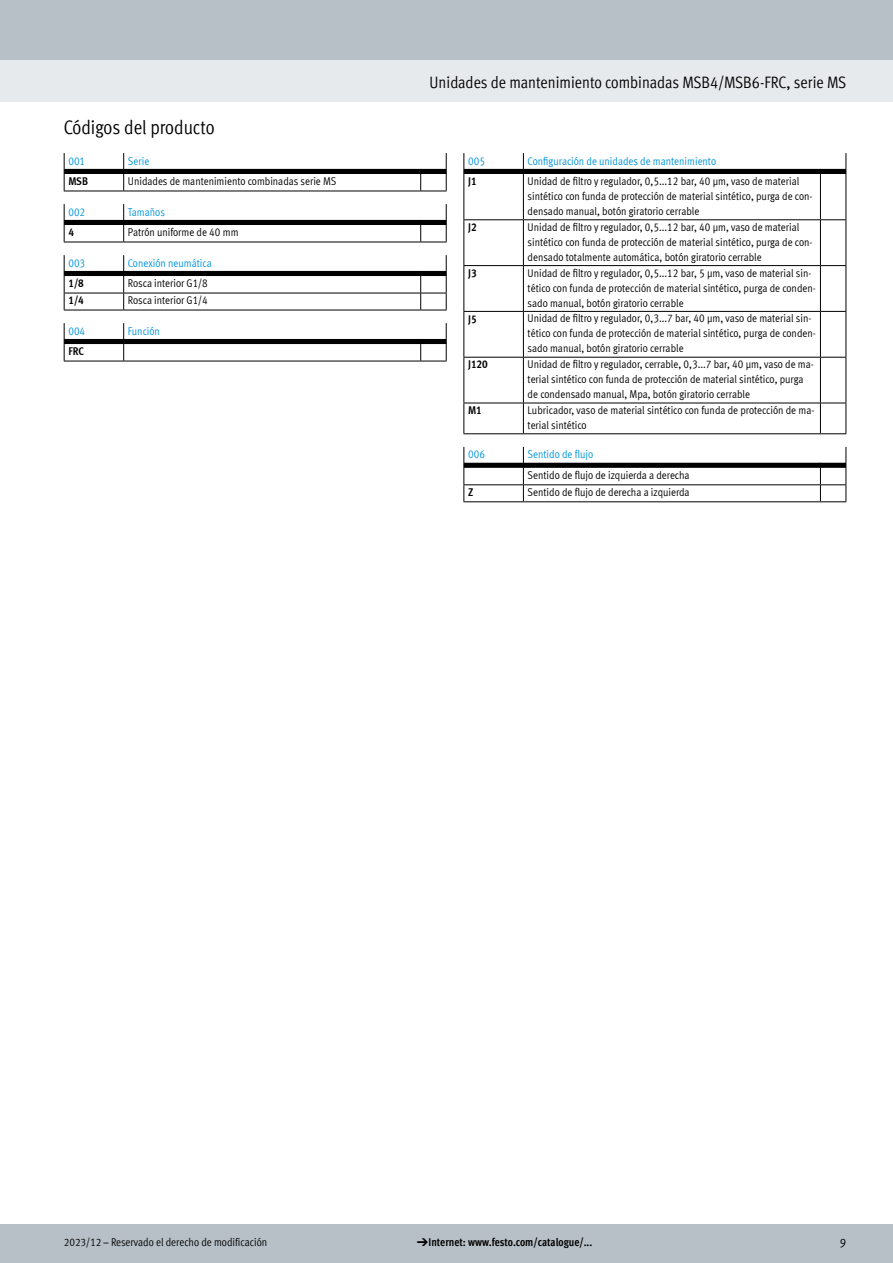
<style>
.page{position:relative;width:893px;height:1263px;background:#fff}
.page>*{position:absolute;margin:0;border:0;box-sizing:border-box;transform-origin:0 0}
.FES_title_section{font:condensed 19.5px "Festo";color:#000}
.FES_title_family{font:condensed 16.5px "Festo";color:#000}
.t1{font:condensed 12.75px "Festo";color:#000}
.t2{font:11.25px/15px "Meta Cond LF";color:#000}
.t3{font:11.25px "Meta Cond LF";color:#0095db}
.t4{font:condensed 11.25px "Festo";color:#000}
.t5{font:700 condensed 11.25px "Festo";color:#000}
.t6{font:700 11.25px "Meta Cond LF";color:#000}
.s1{color:#0095db}
.s2{font-family:"Meto Pict 182";font-weight:400;font-stretch:normal}
</style>
<div class="page">
<div style="left:0;top:1225px;width:893px;height:38px;background:#b6c0c6"></div>
<div style="left:0;top:60px;width:893px;height:42px;background:#e7eaec"></div>
<div style="left:0;top:0;width:893px;height:60px;background:#b6c0c6"></div>
<svg style="left:64px;top:153px;width:383px;height:39px"></svg>
<svg style="left:64px;top:204px;width:383px;height:39px"></svg>
<svg style="left:64px;top:255px;width:383px;height:56px"></svg>
<svg style="left:64px;top:323px;width:383px;height:39px"></svg>
<svg style="left:463px;top:153px;width:384px;height:21px"></svg>
<hr style="left:463px;top:174px;width:1px;height:45px;background:#000">
<hr style="left:523px;top:174px;width:1px;height:45px;background:#000">
<hr style="left:820px;top:174px;width:1px;height:45px;background:#000">
<hr style="left:846px;top:174px;width:1px;height:45px;background:#000">
<hr style="left:463px;top:219px;width:60px;height:1px;background:#000">
<hr style="left:463px;top:220px;width:1px;height:45px;background:#000">
<hr style="left:523px;top:219px;width:297px;height:1px;background:#000">
<hr style="left:523px;top:220px;width:1px;height:45px;background:#000">
<svg style="left:820px;top:219px;width:26px;height:1px"></svg>
<hr style="left:820px;top:220px;width:1px;height:45px;background:#000">
<hr style="left:846px;top:220px;width:1px;height:45px;background:#000">
<hr style="left:463px;top:265px;width:60px;height:1px;background:#000">
<hr style="left:463px;top:266px;width:1px;height:45px;background:#000">
<hr style="left:523px;top:265px;width:297px;height:1px;background:#000">
<hr style="left:523px;top:266px;width:1px;height:45px;background:#000">
<svg style="left:820px;top:265px;width:26px;height:1px"></svg>
<hr style="left:820px;top:266px;width:1px;height:45px;background:#000">
<hr style="left:846px;top:266px;width:1px;height:45px;background:#000">
<hr style="left:463px;top:311px;width:60px;height:1px;background:#000">
<hr style="left:463px;top:312px;width:1px;height:45px;background:#000">
<hr style="left:523px;top:311px;width:297px;height:1px;background:#000">
<hr style="left:523px;top:312px;width:1px;height:45px;background:#000">
<svg style="left:820px;top:311px;width:26px;height:1px"></svg>
<hr style="left:820px;top:312px;width:1px;height:45px;background:#000">
<hr style="left:846px;top:312px;width:1px;height:45px;background:#000">
<hr style="left:463px;top:357px;width:60px;height:1px;background:#000">
<hr style="left:463px;top:358px;width:1px;height:45px;background:#000">
<hr style="left:523px;top:357px;width:297px;height:1px;background:#000">
<hr style="left:523px;top:358px;width:1px;height:45px;background:#000">
<svg style="left:820px;top:357px;width:26px;height:1px"></svg>
<hr style="left:820px;top:358px;width:1px;height:45px;background:#000">
<hr style="left:846px;top:358px;width:1px;height:45px;background:#000">
<hr style="left:463px;top:403px;width:60px;height:1px;background:#000">
<hr style="left:463px;top:403px;width:1px;height:30px;background:#000">
<hr style="left:463px;top:433px;width:60px;height:1px;background:#000">
<hr style="left:523px;top:403px;width:297px;height:1px;background:#000">
<hr style="left:523px;top:403px;width:1px;height:30px;background:#000">
<hr style="left:523px;top:433px;width:297px;height:1px;background:#000">
<svg style="left:821px;top:403px;width:25px;height:1px"></svg>
<hr style="left:820px;top:403px;width:1px;height:30px;background:#000">
<hr style="left:846px;top:403px;width:1px;height:30px;background:#000">
<svg style="left:820px;top:433px;width:26px;height:1px"></svg>
<svg style="left:463px;top:447px;width:384px;height:55px"></svg>
<p class="FES_title_section" style="left:64px;top:113px;width:152px">Códigos del producto</p>
<p class="t3" style="left:68px;top:154px;width:18px">001</p>
<p class="t3" style="left:128px;top:154px;width:23px">Serie</p>
<p class="t6" style="left:68px;top:174px;width:21px">MSB</p>
<p class="t2" style="left:128px;top:173px;width:210px">Unidades de mantenimiento combinadas serie MS</p>
<p class="t3" style="left:68px;top:205px;width:18px">002</p>
<p class="t3" style="left:128px;top:205px;width:39px">Tamaños</p>
<p class="t6" style="left:68px;top:225px;width:7px">4</p>
<p class="t2" style="left:128px;top:224px;width:112px">Patrón uniforme de 40 mm</p>
<p class="t3" style="left:68px;top:256px;width:18px">003</p>
<p class="t3" style="left:128px;top:256px;width:85px">Conexión neumática</p>
<p class="t6" style="left:68px;top:276px;width:17px">1/8</p>
<p class="t2" style="left:128px;top:275px;width:81px">Rosca interior G1/8</p>
<p class="t6" style="left:68px;top:293px;width:17px">1/4</p>
<p class="t2" style="left:128px;top:292px;width:81px">Rosca interior G1/4</p>
<p class="t3" style="left:68px;top:324px;width:18px">004</p>
<p class="t3" style="left:128px;top:324px;width:34px">Función</p>
<p class="t6" style="left:68px;top:344px;width:17px">FRC</p>
<p class="FES_title_family" style="left:430px;top:71px;width:418px">Unidades de mantenimiento combinadas MSB4/MSB6-FRC, serie MS</p>
<p class="t3" style="left:468px;top:154px;width:18px">005</p>
<p class="t3" style="left:528px;top:154px;width:190px">Configuración de unidades de mantenimiento</p>
<p class="t6" style="left:468px;top:174px;width:10px">J1</p>
<p class="t2" style="left:528px;top:173px;width:286px">Unidad de filtro y regulador, 0,5...12 bar, 40 µm, vaso de material sintético con funda de protección de material sintético, purga de con&shy;densado manual, botón giratorio cerrable</p>
<p class="t6" style="left:468px;top:220px;width:10px">J2</p>
<p class="t2" style="left:528px;top:219px;width:286px">Unidad de filtro y regulador, 0,5...12 bar, 40 µm, vaso de material sintético con funda de protección de material sintético, purga de con&shy;densado totalmente automática, botón giratorio cerrable</p>
<p class="t6" style="left:468px;top:266px;width:10px">J3</p>
<p class="t2" style="left:528px;top:265px;width:290px">Unidad de filtro y regulador, 0,5...12 bar, 5 µm, vaso de material sin&shy;tético con funda de protección de material sintético, purga de conden&shy;sado manual, botón giratorio cerrable</p>
<p class="t6" style="left:468px;top:311px;width:10px">J5</p>
<p class="t2" style="left:528px;top:311px;width:290px">Unidad de filtro y regulador, 0,3...7 bar, 40 µm, vaso de material sin&shy;tético con funda de protección de material sintético, purga de conden&shy;sado manual, botón giratorio cerrable</p>
<p class="t6" style="left:468px;top:357px;width:21px">J120</p>
<p class="t2" style="left:528px;top:356px;width:288px">Unidad de filtro y regulador, cerrable, 0,3...7 bar, 40 µm, vaso de ma&shy;terial sintético con funda de protección de material sintético, purga de condensado manual, Mpa, botón giratorio cerrable</p>
<p class="t6" style="left:468px;top:403px;width:15px">M1</p>
<p class="t2" style="left:528px;top:402px;width:288px">Lubricador, vaso de material sintético con funda de protección de ma&shy;terial sintético</p>
<p class="t3" style="left:468px;top:448px;width:18px">006</p>
<p class="t2" style="left:528px;top:444px;width:163px;line-height:20.5px"><span class="s1">Sentido de flujo<br></span>Sentido de flujo de izquierda a derecha</p>
<p class="t6" style="left:468px;top:485px;width:7px">Z</p>
<p class="t2" style="left:528px;top:484px;width:163px">Sentido de flujo de derecha a izquierda</p>
<p class="t4" style="left:64px;top:1234px;width:205px">2023/12 – Reservado el derecho de modificación</p>
<p class="t5" style="left:417px;top:1234px;width:177px"><span class="s2">d</span> Internet: www.festo.com/catalogue/...</p>
<p class="t1" style="left:840px;top:1233px;width:8px">9</p>
</div>
